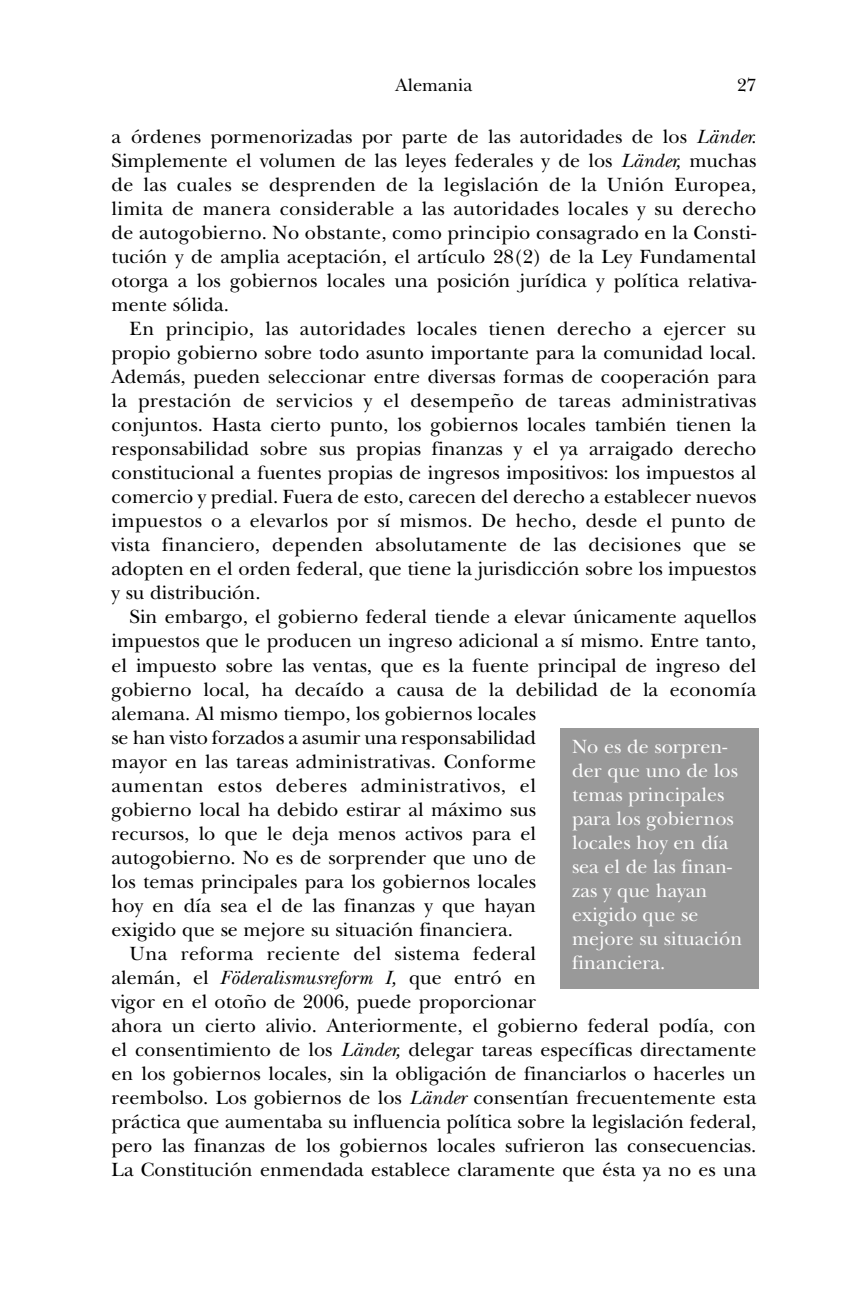
<style>
.page{position:relative;width:866px;height:1297px;background:#fff}
.page>*{position:absolute;margin:0;border:0;box-sizing:border-box;transform-origin:0 0}
.t1{font:20px/24px "New Baskerville";color:#000;text-align:justify}
.t2{font:20px/24px "New Baskerville";color:#fff}
.t3{font:italic 20px "New Baskerville";color:#000}
.t4{font:20px "New Baskerville";letter-spacing:.025em;color:#000}
.t5{font:18.4px "New Baskerville";color:#000}
.s1{font-style:italic}
.s2{font-style:normal}
</style>
<div class="page">
<div style="left:560px;top:728px;width:199px;height:261px;background:#999"></div>
<p class="t5" style="left:395px;top:78px;width:78px">Alemania</p>
<p class="t5" style="left:736px;top:78px;width:21px">27</p>
<p class="t1" style="left:111px;top:127px;width:646px">a órdenes pormenorizadas por parte de las autoridades de los <span class="s1">Länder.<br></span>Simplemente el volumen de las leyes federales y de los <span class="s1">Länder,</span> muchas de las cuales se desprenden de la legislación de la Unión Europea, limita de manera considerable a las autoridades locales y su derecho de autogobierno. No obstante, como principio consagrado en la Consti&shy;tución y de amplia aceptación, el artículo 28(2) de la Ley Fundamental otorga a los gobiernos locales una posición jurídica y política relativa&shy;mente sólida.</p>
<p class="t1" style="left:111px;top:319px;width:646px;text-indent:18px">En principio, las autoridades locales tienen derecho a ejercer su propio gobierno sobre todo asunto importante para la comunidad local.<br>Además, pueden seleccionar entre diversas formas de cooperación para la prestación de servicios y el desempeño de tareas administrativas conjuntos. Hasta cierto punto, los gobiernos locales también tienen la responsabilidad sobre sus propias finanzas y el ya arraigado derecho constitucional a fuentes propias de ingresos impositivos: los impuestos al comercio y predial. Fuera de esto, carecen del derecho a establecer nuevos impuestos o a elevarlos por sí mismos. De hecho, desde el punto de vista financiero, dependen absolutamente de las decisiones que se adopten en el orden federal, que tiene la jurisdicción sobre los impuestos y su distribución.</p>
<p class="t1" style="left:129px;top:607px;width:628px">Sin embargo, el gobierno federal tiende a elevar únicamente aquellos</p>
<p class="t1" style="left:111px;top:631px;width:645px">impuestos que le producen un ingreso adicional a sí mismo. Entre tanto,</p>
<p class="t1" style="left:111px;top:655px;width:646px">el impuesto sobre las ventas, que es la fuente principal de ingreso del</p>
<p class="t1" style="left:111px;top:679px;width:646px">gobierno local, ha decaído a causa de la debilidad de la economía</p>
<p class="t1" style="left:111px;top:703px;width:425px">alemana. Al mismo tiempo, los gobiernos locales</p>
<p class="t1" style="left:111px;top:727px;width:426px">se han visto forzados a asumir una responsabilidad</p>
<p class="t1" style="left:111px;top:751px;width:426px">mayor en las tareas administrativas. Conforme</p>
<p class="t4" style="left:111px;top:777px;width:425px">aumentan estos deberes administrativos, el</p>
<p class="t1" style="left:111px;top:799px;width:425px">gobierno local ha debido estirar al máximo sus</p>
<p class="t1" style="left:111px;top:823px;width:426px">recursos, lo que le deja menos activos para el</p>
<p class="t1" style="left:111px;top:847px;width:426px">autogobierno. No es de sorprender que uno de</p>
<p class="t1" style="left:111px;top:871px;width:426px">los temas principales para los gobiernos locales</p>
<p class="t1" style="left:111px;top:895px;width:426px">hoy en día sea el de las finanzas y que hayan</p>
<p class="t1" style="left:111px;top:919px;width:402px">exigido que se mejore su situación financiera.</p>
<p class="t1" style="left:129px;top:943px;width:408px">Una reforma reciente del sistema federal</p>
<p class="t3" style="left:111px;top:970px;width:426px"><span class="s2">alemán, el</span> Föderalismusreform I, <span class="s2">que entró en</span></p>
<p class="t1" style="left:111px;top:991px;width:425px">vigor en el otoño de 2006, puede proporcionar</p>
<p class="t1" style="left:111px;top:1015px;width:645px">ahora un cierto alivio. Anteriormente, el gobierno federal podía, con</p>
<p class="t1" style="left:111px;top:1039px;width:646px">el consentimiento de los <span class="s1">Länder,</span> delegar tareas específicas directamente</p>
<p class="t1" style="left:111px;top:1063px;width:645px">en los gobiernos locales, sin la obligación de financiarlos o hacerles un</p>
<p class="t1" style="left:111px;top:1087px;width:646px">reembolso. Los gobiernos de los <span class="s1">Länder</span> consentían frecuentemente esta</p>
<p class="t1" style="left:111px;top:1111px;width:646px">práctica que aumentaba su influencia política sobre la legislación federal,</p>
<p class="t1" style="left:111px;top:1135px;width:646px">pero las finanzas de los gobiernos locales sufrieron las consecuencias.</p>
<p class="t1" style="left:111px;top:1159px;width:646px">La Constitución enmendada establece claramente que ésta ya no es una</p>
<p class="t2" style="left:571px;top:737px;width:172px">No es de sorpren&shy;der que uno de los temas principales para los gobiernos locales hoy en día sea el de las finan&shy;zas y que hayan exigido que se mejore su situación financiera.</p>
</div>
